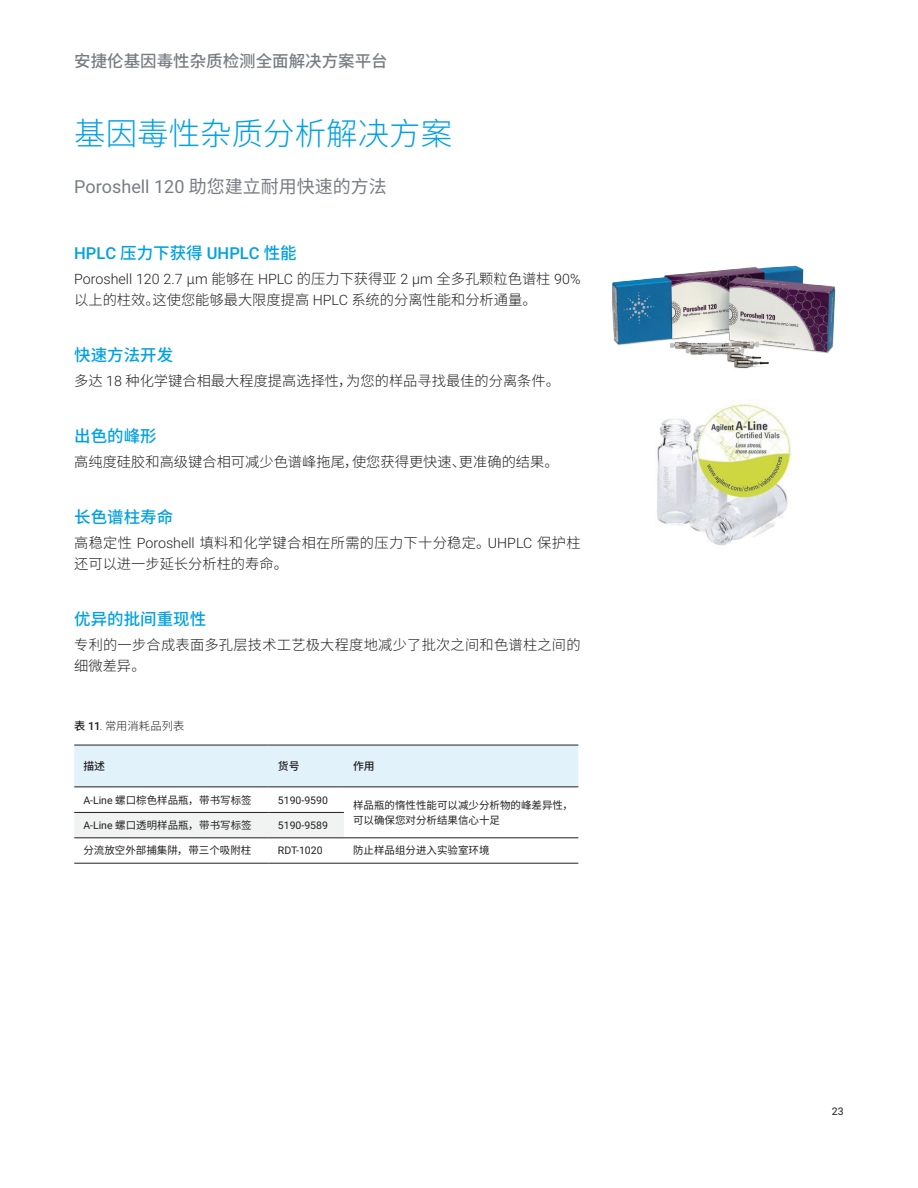
<style>
.page{position:relative;width:918px;height:1188px;background:#fff}
.page>*{position:absolute;margin:0;border:0;box-sizing:border-box;transform-origin:0 0}
.t1{font:300 31.5px "Noto Sans CJ Ksc";color:#00a1e3}
.t2{font:18px "Roboto";color:#787d83}
.t3{font:500 16.5px "Noto Sans CJ Ksc";color:#00a1e3}
.t4{font:500 16.5px "Noto Sans CJ Ksc";color:#787d83}
.t5{font:500 16.5px "Roboto";color:#00a1e3}
.t6{font:300 14.25px/21px "Noto Sans CJ Ksc";color:#231f20}
.t7{font:300 14.25px/21px "Noto Sans CJ Ksc";letter-spacing:.02em;color:#231f20}
.t8{font:300 14.25px "Roboto";color:#231f20}
.t9{font:300 11.25px "Noto Sans CJ Ksc";letter-spacing:.01em;color:#231f20}
.t10{font:500 10.8px "Noto Sans CJ Ksc";color:#231f20}
.t11{font:10.5px "Noto Sans CJ Ksc";color:#231f20}
.t12{font:10.5px "Roboto";color:#231f20}
.s1{font-family:"Noto Sans CJ Ksc"}
.s2{font-family:"Roboto"}
.s3{font-weight:500}
.s4{font-family:"Roboto";font-weight:500}
</style>
<div class="page">
<img style="left:657px;top:400px;width:135px;height:146px">
<div style="left:74px;top:746px;width:504px;height:41px;background:#e1f2fb"></div>
<div style="left:74px;top:813px;width:270px;height:25px;background:#f1f2f2"></div>
<hr style="left:74px;top:812px;width:195px;height:1px;background:#231f20">
<hr style="left:74px;top:838px;width:195px;height:1px;background:#231f20">
<hr style="left:74px;top:745px;width:195px;height:1px;background:#231f20">
<hr style="left:269px;top:745px;width:75px;height:1px;background:#231f20">
<hr style="left:344px;top:745px;width:234px;height:1px;background:#231f20">
<hr style="left:74px;top:787px;width:195px;height:1px;background:#231f20">
<hr style="left:269px;top:787px;width:75px;height:1px;background:#231f20">
<hr style="left:344px;top:787px;width:234px;height:1px;background:#231f20">
<hr style="left:269px;top:812px;width:75px;height:1px;background:#231f20">
<hr style="left:269px;top:838px;width:75px;height:1px;background:#231f20">
<hr style="left:344px;top:838px;width:234px;height:1px;background:#231f20">
<hr style="left:74px;top:863px;width:195px;height:1px;background:#231f20">
<hr style="left:269px;top:863px;width:75px;height:1px;background:#231f20">
<hr style="left:344px;top:863px;width:234px;height:1px;background:#231f20">
<img style="left:612px;top:265px;width:224px;height:104px">
<p class="t4" style="left:74px;top:51px;width:315px">安捷伦基因毒性杂质检测全面解决方案平台</p>
<h1 class="t1" style="left:74px;top:116px;width:379px">基因毒性杂质分析解决方案</h1>
<p class="t2" style="left:74px;top:173px;width:314px">Poroshell 120 <span class="s1">助您建立耐用快速的方法</span></p>
<p class="t5" style="left:74px;top:241px;width:224px">HPLC <span class="s1">压力下获得</span> UHPLC <span class="s1">性能</span></p>
<p class="t8" style="left:74px;top:269px;width:508px">Poroshell 120 2.7 <span class="s1">μ</span>m <span class="s1">能够在</span> HPLC <span class="s1">的压力下获得亚</span> 2 µm <span class="s1">全多孔颗粒色谱柱</span> 90%</p>
<p class="t6" style="left:74px;top:289px;width:464px">以上的柱效。这使您能够最大限度提高 <span class="s2">HPLC</span> 系统的分离性能和分析通量。</p>
<p class="t3" style="left:74px;top:345px;width:101px">快速方法开发</p>
<p class="t6" style="left:74px;top:370px;width:488px">多达 <span class="s2">18</span> 种化学键合相最大程度提高选择性，为您的样品寻找最佳的分离条件。</p>
<p class="t3" style="left:74px;top:426px;width:84px">出色的峰形</p>
<p class="t6" style="left:74px;top:451px;width:486px">高纯度硅胶和高级键合相可减少色谱峰拖尾，使您获得更快速、更准确的结果。</p>
<p class="t3" style="left:74px;top:507px;width:101px">长色谱柱寿命</p>
<p class="t7" style="left:74px;top:532px;width:508px">高稳定性 <span class="s2">Poroshell</span> 填料和化学键合相在所需的压力下十分稳定。<span class="s2">UHPLC</span> 保护柱还可以进一步延长分析柱的寿命。</p>
<p class="t3" style="left:74px;top:610px;width:133px">优异的批间重现性</p>
<p class="t6" style="left:74px;top:634px;width:508px">专利的一步合成表面多孔层技术工艺极大程度地减少了批次之间和色谱柱之间的细微差异。</p>
<p class="t9" style="left:74px;top:719px;width:112px"><span class="s3">表</span> <span class="s4">11</span><span class="s2">.</span> 常用消耗品列表</p>
<p class="t10" style="left:83px;top:760px;width:23px">描述</p>
<p class="t10" style="left:278px;top:760px;width:23px">货号</p>
<p class="t10" style="left:353px;top:760px;width:23px">作用</p>
<p class="t11" style="left:83px;top:794px;width:170px"><span class="s2">A-Line</span> 螺口棕色样品瓶，带书写标签</p>
<p class="t12" style="left:278px;top:793px;width:52px">5190-9590</p>
<p class="t11" style="left:353px;top:799px;width:221px">样品瓶的惰性性能可以减少分析物的峰差异性，</p>
<p class="t11" style="left:83px;top:819px;width:170px"><span class="s2">A-Line</span> 螺口透明样品瓶，带书写标签</p>
<p class="t12" style="left:278px;top:818px;width:52px">5190-9589</p>
<p class="t11" style="left:353px;top:814px;width:148px">可以确保您对分析结果信心十足</p>
<p class="t11" style="left:83px;top:845px;width:170px">分流放空外部捕集阱，带三个吸附柱</p>
<p class="t12" style="left:278px;top:843px;width:46px">RDT-1020</p>
<p class="t11" style="left:353px;top:845px;width:138px">防止样品组分进入实验室环境</p>
<p class="t12" style="left:832px;top:1104px;width:13px">23</p>
</div>
